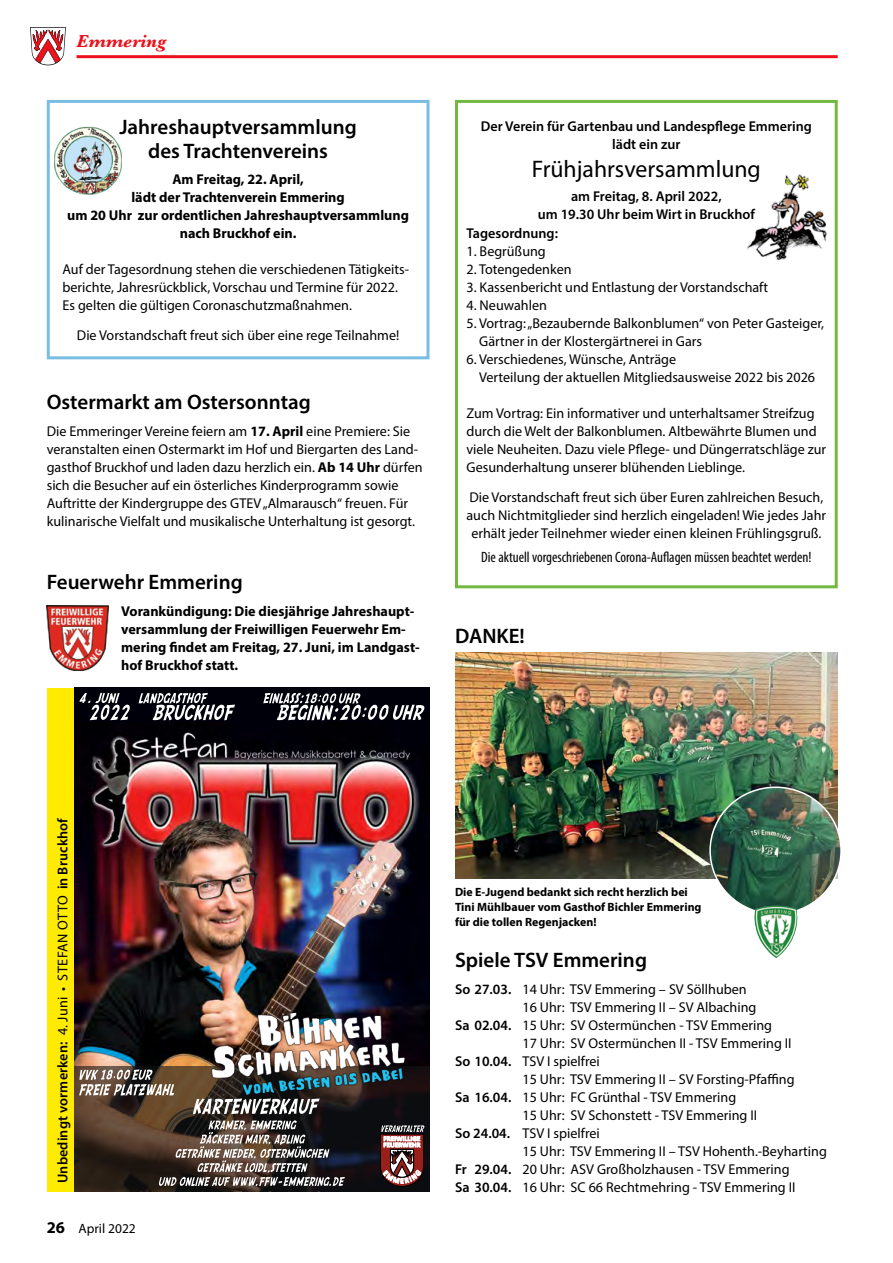
<style>
.page{position:relative;width:893px;height:1263px;background:#fff}
.page>*{position:absolute;margin:0;border:0;box-sizing:border-box;transform-origin:0 0}
.allg__Fließtext{font:24px "Myriad Pro";color:#000}
.Head_14_semib_-_1_Ze{font:600 21px "Myriad Pro";color:#000}
.Head_14_reg_-_2_Zeil{font:600 21px/24px "Myriad Pro";color:#000;text-align:center}
.t1{font:italic 700 18px "Baskerville";color:#ec111a}
.allg__Fließtext-2{font:condensed 15px "Myriad Pro";color:#000}
.allg__Fließtext-3{font:14.25px/18px "Myriad Pro";color:#000}
.allg__Fließtext-4{font:700 14.25px/18px "Myriad Pro";color:#000;text-align:center}
.allg__Fließtext-5{font:600 14.25px/18px "Myriad Pro";color:#000;text-align:center}
.t2{font:13.5px "Myriad Pro";color:#000}
.BU{font:700 12px/15px "Myriad Pro";color:#000}
.s1{font-weight:700}
.s2{font-weight:400}
.s3{font-weight:700;font-size:16.5px}
.s4{font-weight:600}
</style>
<div class="page">
<div style="left:47px;top:100px;width:382px;height:259px;border:3px solid #7abde3"></div>
<img style="left:54px;top:127px;width:68px;height:68px">
<div style="left:47px;top:688px;width:30px;height:504px;background:#ffeb00"></div>
<img style="left:455px;top:653px;width:383px;height:225px">
<img style="left:710px;top:787px;width:129px;height:123px">
<div style="left:74px;top:688px;width:355px;height:55px;background:#00000a"></div>
<img style="left:74px;top:732px;width:355px;height:334px">
<svg style="left:74px;top:1066px;width:355px;height:126px;background:#31251d"></svg>
<img style="left:207px;top:1001px;width:205px;height:100px">
<svg style="left:380px;top:1125px;width:44px;height:65px"></svg>
<svg style="left:193px;top:1098px;width:127px;height:16px"></svg>
<svg style="left:79px;top:1069px;width:95px;height:26px"></svg>
<svg style="left:159px;top:1120px;width:186px;height:66px;background:#615854"></svg>
<svg style="left:139px;top:693px;width:96px;height:27px"></svg>
<svg style="left:79px;top:693px;width:51px;height:27px"></svg>
<svg style="left:263px;top:693px;width:162px;height:27px"></svg>
<img style="left:754px;top:906px;width:44px;height:52px">
<hr style="left:77px;top:55px;width:761px;height:3px;background:#ec111a">
<svg style="left:30px;top:27px;width:36px;height:38px"></svg>
<img style="left:47px;top:606px;width:61px;height:64px">
<div style="left:455px;top:100px;width:383px;height:488px;border:3px solid #73b941"></div>
<img style="left:747px;top:174px;width:81px;height:87px">
<p class="t1" style="left:77px;top:28px;width:91px">Emmering</p>
<p class="Head_14_reg_-_2_Zeil" style="left:119px;top:114px;width:239px">Jahreshauptversammlung des Trachtenvereins</p>
<p class="allg__Fließtext-4" style="left:67px;top:169px;width:343px">Am Freitag, 22. April,<br>lädt der Trachtenverein Emmering<br>um 20 Uhr zur ordentlichen Jahreshauptversammlung nach Bruckhof ein.</p>
<p class="allg__Fließtext-3" style="left:63px;top:260px;width:348px">Auf der Tagesordnung stehen die verschiedenen Tätigkeits&shy;berichte, Jahresrückblick, Vorschau und Termine für 2022.<br>Es gelten die gültigen Coronaschutzmaßnahmen.</p>
<p class="allg__Fließtext-3" style="left:77px;top:326px;width:324px">Die Vorstandschaft freut sich über eine rege Teilnahme!</p>
<p class="Head_14_semib_-_1_Ze" style="left:47px;top:388px;width:265px">Ostermarkt am Ostersonntag</p>
<p class="allg__Fließtext-3" style="left:47px;top:422px;width:377px">Die Emmeringer Vereine feiern am <span class="s1">17. April</span> eine Premiere: Sie veranstalten einen Ostermarkt im Hof und Biergarten des Land&shy;gasthof Bruckhof und laden dazu herzlich ein. <span class="s1">Ab 14 Uhr</span> dürfen sich die Besucher auf ein österliches Kinderprogramm sowie Auftritte der Kindergruppe des GTEV „Almarausch“ freuen. Für kulinarische Vielfalt und musikalische Unterhaltung ist gesorgt.</p>
<p class="Head_14_semib_-_1_Ze" style="left:47px;top:568px;width:197px">Feuerwehr Emmering</p>
<p class="allg__Fließtext-4" style="left:121px;top:601px;width:300px;text-align:left">Vorankündigung: Die diesjährige Jahreshaupt&shy;versammlung der Freiwilligen Feuerwehr Em&shy;mering findet am Freitag, 27. Juni, im Landgast&shy;hof Bruckhof statt.</p>
<p class="allg__Fließtext-5" style="left:481px;top:116px;width:333px">Der Verein für Gartenbau und Landespflege Emmering lädt ein zur</p>
<p class="allg__Fließtext" style="left:532px;top:154px;width:231px">Frühjahrsversammlung</p>
<p class="allg__Fließtext-5" style="left:571px;top:187px;width:152px">am Freitag, 8. April 2022,</p>
<p class="allg__Fließtext-5" style="left:538px;top:205px;width:219px">um 19.30 Uhr beim Wirt in Bruckhof</p>
<p class="allg__Fließtext-5" style="left:466px;top:223px;width:93px">Tagesordnung:</p>
<p class="allg__Fließtext-3" style="left:466px;top:242px;width:81px">1. Begrüßung</p>
<p class="allg__Fließtext-3" style="left:466px;top:260px;width:107px">2. Totengedenken</p>
<p class="allg__Fließtext-3" style="left:466px;top:278px;width:303px">3. Kassenbericht und Entlastung der Vorstandschaft</p>
<p class="allg__Fließtext-3" style="left:466px;top:296px;width:82px">4. Neuwahlen</p>
<p class="allg__Fließtext-3" style="left:479px;top:314px;width:347px;text-indent:-13px">5. Vortrag: „Bezaubernde Balkonblumen“ von Peter Gasteiger,<br>Gärtner in der Klostergärtnerei in Gars</p>
<p class="allg__Fließtext-3" style="left:479px;top:350px;width:338px;text-indent:-13px">6. Verschiedenes, Wünsche, Anträge<br>Verteilung der aktuellen Mitgliedsausweise 2022 bis 2026</p>
<p class="allg__Fließtext-3" style="left:466px;top:404px;width:361px">Zum Vortrag: Ein informativer und unterhaltsamer Streifzug durch die Welt der Balkonblumen. Altbewährte Blumen und viele Neuheiten. Dazu viele Pflege- und Düngerratschläge zur Gesunderhaltung unserer blühenden Lieblinge.</p>
<p class="allg__Fließtext-3" style="left:466px;top:488px;width:361px;text-align:center">Die Vorstandschaft freut sich über Euren zahlreichen Besuch, auch Nichtmitglieder sind herzlich eingeladen! Wie jedes Jahr erhält jeder Teilnehmer wieder einen kleinen Frühlingsgruß.</p>
<p class="allg__Fließtext-2" style="left:481px;top:548px;width:332px">Die aktuell vorgeschriebenen Corona-Auflagen müssen beachtet werden!</p>
<p class="Head_14_semib_-_1_Ze" style="left:455px;top:622px;width:71px">DANKE!</p>
<p class="allg__Fließtext-5" style="left:53px;top:1183px;width:367px;rotate:-90deg">Unbedingt vormerken: <span class="s2">4. Juni • STEFAN OTTO</span> in Bruckhof</p>
<p class="t2" style="left:47px;top:1220px;width:91px"><span class="s3">26</span> April 2022</p>
<p class="BU" style="left:455px;top:884px;width:248px">Die E-Jugend bedankt sich recht herzlich bei<br>Tini Mühlbauer vom Gasthof Bichler Emmering für die tollen Regenjacken!</p>
<p class="Head_14_semib_-_1_Ze" style="left:455px;top:946px;width:194px">Spiele TSV Emmering</p>
<p class="allg__Fließtext-3" style="left:455px;top:980px;width:293px"><span class="s4">So 27.03.</span> 14 Uhr: TSV Emmering – SV Söllhuben</p>
<p class="allg__Fließtext-3" style="left:522px;top:998px;width:235px">16 Uhr: TSV Emmering II – SV Albaching</p>
<p class="allg__Fließtext-3" style="left:455px;top:1016px;width:319px"><span class="s4">Sa 02.04.</span> 15 Uhr: SV Ostermünchen - TSV Emmering</p>
<p class="allg__Fließtext-3" style="left:522px;top:1034px;width:271px">17 Uhr: SV Ostermünchen II - TSV Emmering II</p>
<p class="allg__Fließtext-3" style="left:455px;top:1052px;width:146px"><span class="s4">So 10.04.</span> TSV I spielfrei</p>
<p class="allg__Fließtext-3" style="left:522px;top:1070px;width:274px">15 Uhr: TSV Emmering II – SV Forsting-Pfaffing</p>
<p class="allg__Fließtext-3" style="left:455px;top:1088px;width:283px"><span class="s4">Sa 16.04.</span> 15 Uhr: FC Grünthal - TSV Emmering</p>
<p class="allg__Fließtext-3" style="left:522px;top:1106px;width:236px">15 Uhr: SV Schonstett - TSV Emmering II</p>
<p class="allg__Fließtext-3" style="left:455px;top:1124px;width:146px"><span class="s4">So 24.04.</span> TSV I spielfrei</p>
<p class="allg__Fließtext-3" style="left:522px;top:1142px;width:306px">15 Uhr: TSV Emmering II – TSV Hohenth.-Beyharting</p>
<p class="allg__Fließtext-3" style="left:455px;top:1160px;width:336px"><span class="s4">Fr 29.04.</span> 20 Uhr: ASV Großholzhausen - TSV Emmering</p>
<p class="allg__Fließtext-3" style="left:455px;top:1178px;width:342px"><span class="s4">Sa 30.04.</span> 16 Uhr: SC 66 Rechtmehring - TSV Emmering II</p>
</div>
